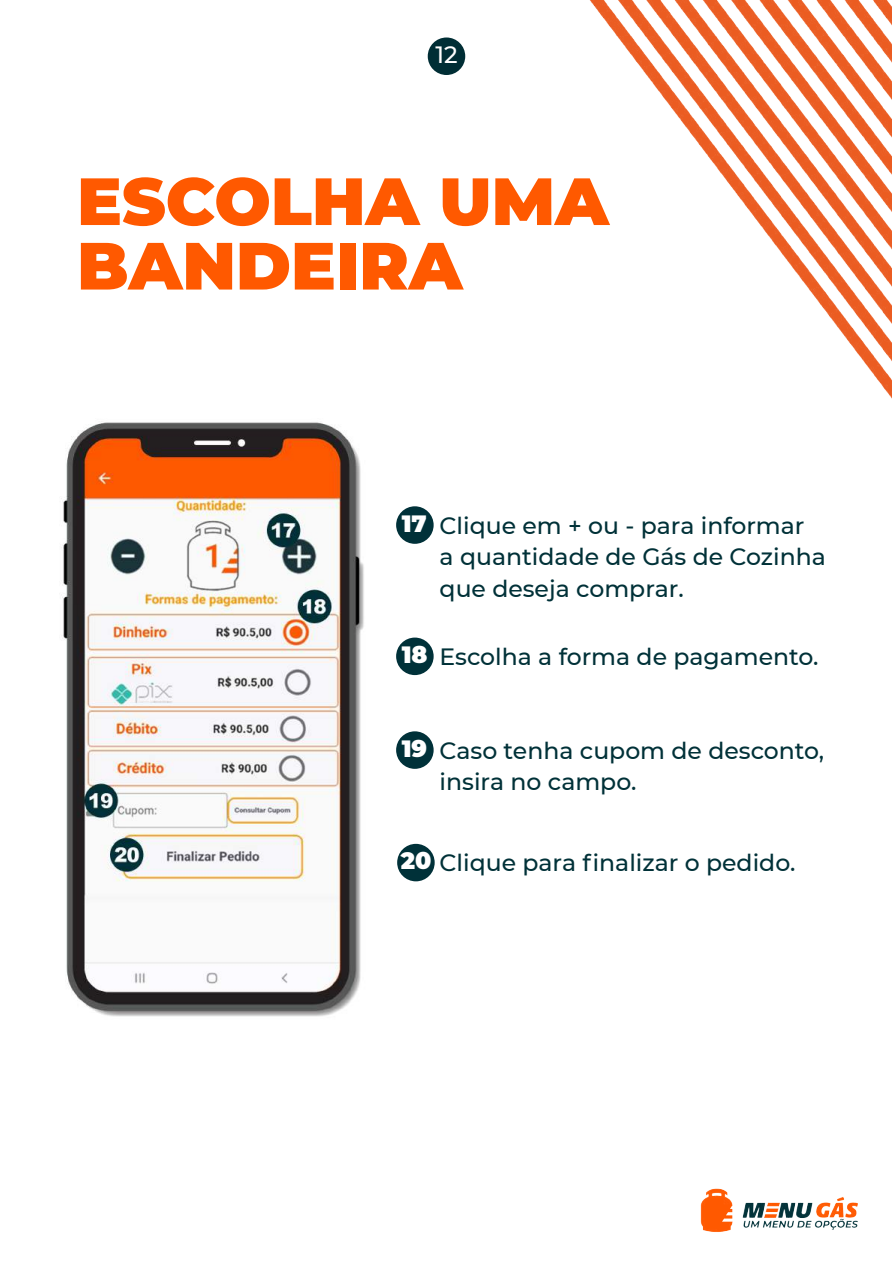
<style>
.page{position:relative;width:893px;height:1263px;background:#fff}
.page>*{position:absolute;margin:0;border:0;box-sizing:border-box;transform-origin:0 0}
.t1{font:900 66.6px/64.5px "Montserrat";color:#ff5900}
.t2{font:500 23.55px/31.5px "Montserrat";color:#003138}
.t3{font:900 23.55px "Montserrat";color:#fff}
.t4{font:500 23.55px "Montserrat";color:#fff}
.s1{font-weight:900;color:#fff}
</style>
<div class="page">
<img style="left:590px;top:0;width:302px;height:399px">
<div style="left:396px;top:506px;width:38px;height:38px;background:#003139;border-radius:50%"></div>
<div style="left:396px;top:638px;width:38px;height:37px;background:#003139;border-radius:50%"></div>
<div style="left:396px;top:731px;width:38px;height:38px;background:#003139;border-radius:50%"></div>
<div style="left:397px;top:844px;width:38px;height:37px;background:#003139;border-radius:50%"></div>
<img style="left:61px;top:422px;width:303px;height:595px">
<img style="left:700px;top:1188px;width:158px;height:44px">
<div style="left:428px;top:38px;width:37px;height:37px;background:#002e35;border-radius:50%"></div>
<p class="t4" style="left:435px;top:38px;width:24px">12</p>
<h1 class="t1" style="left:77px;top:165px;width:533px">ESCOLHA UMA<br>BANDEIRA</h1>
<p class="t3" style="left:402px;top:506px;width:27px">17</p>
<p class="t2" style="left:440px;top:509px;width:388px">Clique em + ou - para informar<br>a quantidade de Gás de Cozinha que deseja comprar.</p>
<p class="t2" style="left:402px;top:640px;width:418px"><span class="s1">18</span> Escolha a forma de pagamento.</p>
<p class="t3" style="left:402px;top:731px;width:27px">19</p>
<p class="t2" style="left:440px;top:734px;width:386px">Caso tenha cupom de desconto, insira no campo.</p>
<p class="t2" style="left:401px;top:846px;width:396px"><span class="s1">20</span> Clique para finalizar o pedido.</p>
</div>
